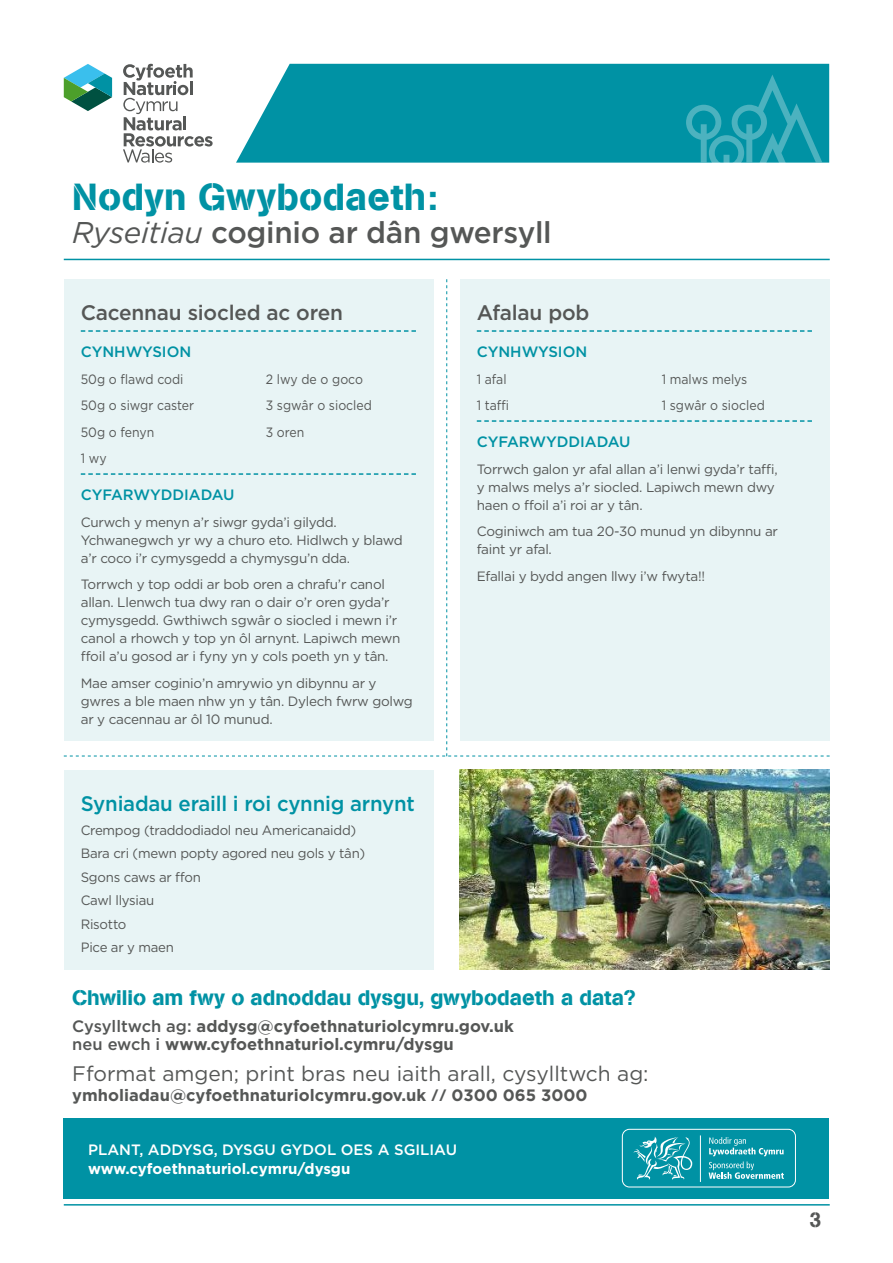
<style>
.page{position:relative;width:893px;height:1263px;background:#fff}
.page>*{position:absolute;margin:0;border:0;box-sizing:border-box;transform-origin:0 0}
.t1{font:37.5px "AG Book Stencil";letter-spacing:.01em;color:#0092a4}
.t2{font:500 30px "Gotham";letter-spacing:-.01em;color:#555756}
.t3{font:21px "Gotham";color:#555756}
.t4{font:21px "AG Book Stencil";color:#0092a4}
.t5{font:500 21px "Gotham";letter-spacing:-.01em;color:#555756}
.t6{font:500 21px "Gotham";letter-spacing:-.01em;color:#0092a4}
.t7{font:21px "AG Book Stencil";color:#555756}
.t8{font:700 16.5px/18px "Gotham";color:#555756}
.t9{font:500 15px "Gotham";color:#0092a4}
.t10{font:500 15px "Gotham";color:#fff}
.t11{font:700 15px "Gotham";color:#fff}
.t12{font:13.5px/18px "Gotham";letter-spacing:-.02em;color:#555756}
.t13{font:13.5px "Gotham";color:#555756;scale:.91 1}
.t14{font:13.5px "Gotham";letter-spacing:-.02em;color:#555756;scale:.91 1}
.s1{font-weight:400;font-style:italic}
.s2{font-weight:500}
.s3{font-family:"AG Book Stencil";font-weight:400}
</style>
<div class="page">
<svg style="left:123px;top:64px;width:90px;height:99px"></svg>
<svg style="left:64px;top:64px;width:48px;height:47px"></svg>
<div style="left:236px;top:64px;width:593px;height:99px;background:#0092a4"></div>
<svg style="left:686px;top:75px;width:136px;height:88px;background:#159bab"></svg>
<hr style="left:64px;top:259px;width:766px;height:1px;background:#0092a4">
<hr style="left:64px;top:1204px;width:766px;height:1px;background:#0092a4">
<div style="left:64px;top:770px;width:370px;height:199px;background:#e8f4f5"></div>
<div style="left:64px;top:1118px;width:765px;height:81px;background:#0092a4"></div>
<div style="left:622px;top:1129px;width:174px;height:58px;border:1px solid #fff;border-radius:7px"></div>
<hr style="left:700px;top:1135px;width:1px;height:47px;background:#fff">
<svg style="left:709px;top:1137px;width:75px;height:42px"></svg>
<svg style="left:634px;top:1136px;width:58px;height:44px"></svg>
<svg style="left:64px;top:279px;width:766px;height:478px;background:#e8f4f5"></svg>
<img style="left:460px;top:769px;width:370px;height:200px">
<p class="t1" style="left:72px;top:175px;width:367px">Nodyn Gwybodaeth:</p>
<p class="t2" style="left:72px;top:213px;width:481px"><span class="s1">Ryseitiau</span> coginio ar dân gwersyll</p>
<p class="t5" style="left:81px;top:299px;width:264px">Cacennau siocled ac oren</p>
<p class="t9" style="left:81px;top:342px;width:112px">CYNHWYSION</p>
<p class="t13" style="left:81px;top:370px;width:114px">50g o flawd codi</p>
<p class="t13" style="left:81px;top:397px;width:126px">50g o siwgr caster</p>
<p class="t13" style="left:81px;top:423px;width:82px">50g o fenyn</p>
<p class="t14" style="left:81px;top:450px;width:30px">1 wy</p>
<p class="t13" style="left:266px;top:370px;width:108px">2 lwy de o goco</p>
<p class="t13" style="left:266px;top:397px;width:118px">3 sgwâr o siocled</p>
<p class="t14" style="left:266px;top:423px;width:44px">3 oren</p>
<p class="t9" style="left:81px;top:485px;width:155px">CYFARWYDDIADAU</p>
<p class="t12" style="left:81px;top:513px;width:323px">Curwch y menyn a’r siwgr gyda’i gilydd.<br>Ychwanegwch yr wy a churo eto. Hidlwch y blawd a’r coco i’r cymysgedd a chymysgu’n dda.</p>
<p class="t12" style="left:81px;top:575px;width:321px">Torrwch y top oddi ar bob oren a chrafu’r canol allan. Llenwch tua dwy ran o dair o’r oren gyda’r cymysgedd. Gwthiwch sgwâr o siocled i mewn i’r canol a rhowch y top yn ôl arnynt. Lapiwch mewn ffoil a’u gosod ar i fyny yn y cols poeth yn y tân.</p>
<p class="t12" style="left:81px;top:674px;width:334px">Mae amser coginio’n amrywio yn dibynnu ar y gwres a ble maen nhw yn y tân. Dylech fwrw golwg ar y cacennau ar ôl 10 munud.</p>
<p class="t5" style="left:477px;top:299px;width:114px">Afalau pob</p>
<p class="t9" style="left:477px;top:342px;width:112px">CYNHWYSION</p>
<p class="t14" style="left:477px;top:370px;width:34px">1 afal</p>
<p class="t14" style="left:477px;top:397px;width:37px">1 taffi</p>
<p class="t13" style="left:662px;top:370px;width:96px">1 malws melys</p>
<p class="t13" style="left:662px;top:397px;width:115px">1 sgwâr o siocled</p>
<p class="t9" style="left:477px;top:432px;width:155px">CYFARWYDDIADAU</p>
<p class="t12" style="left:477px;top:460px;width:302px">Torrwch galon yr afal allan a’i lenwi gyda’r taffi, y malws melys a’r siocled. Lapiwch mewn dwy haen o ffoil a’i roi ar y tân.</p>
<p class="t12" style="left:477px;top:522px;width:303px">Coginiwch am tua 20-30 munud yn dibynnu ar faint yr afal.</p>
<p class="t12" style="left:477px;top:567px;width:230px">Efallai y bydd angen llwy i’w fwyta!!</p>
<p class="t6" style="left:81px;top:790px;width:336px">Syniadau eraill i roi cynnig arnynt</p>
<p class="t12" style="left:81px;top:821px;width:277px">Crempog (traddodiadol neu Americanaidd)</p>
<p class="t12" style="left:81px;top:844px;width:286px">Bara cri (mewn popty agored neu gols y tân)</p>
<p class="t12" style="left:81px;top:868px;width:122px">Sgons caws ar ffon</p>
<p class="t12" style="left:81px;top:891px;width:75px">Cawl llysiau</p>
<p class="t12" style="left:81px;top:915px;width:47px">Risotto</p>
<p class="t12" style="left:81px;top:938px;width:95px">Pice ar y maen</p>
<p class="t4" style="left:72px;top:985px;width:565px">Chwilio am fwy o adnoddau dysgu, gwybodaeth a data?</p>
<p class="t8" style="left:72px;top:1017px;width:443px"><span class="s2">Cysylltwch ag:</span> addysg@cyfoethnaturiolcymru.gov.uk <span class="s2">neu ewch i</span> www.cyfoethnaturiol.cymru/dysgu</p>
<p class="t3" style="left:72px;top:1060px;width:578px">Fformat amgen; print bras neu iaith arall, cysylltwch ag:</p>
<p class="t8" style="left:72px;top:1086px;width:517px">ymholiadau@cyfoethnaturiolcymru.gov.uk <span class="s3">//</span> 0300 065 3000</p>
<p class="t10" style="left:88px;top:1140px;width:370px">PLANT, ADDYSG, DYSGU GYDOL OES A SGILIAU</p>
<p class="t11" style="left:88px;top:1159px;width:264px">www.cyfoethnaturiol.cymru/dysgu</p>
<p class="t7" style="left:810px;top:1207px;width:13px">3</p>
</div>
